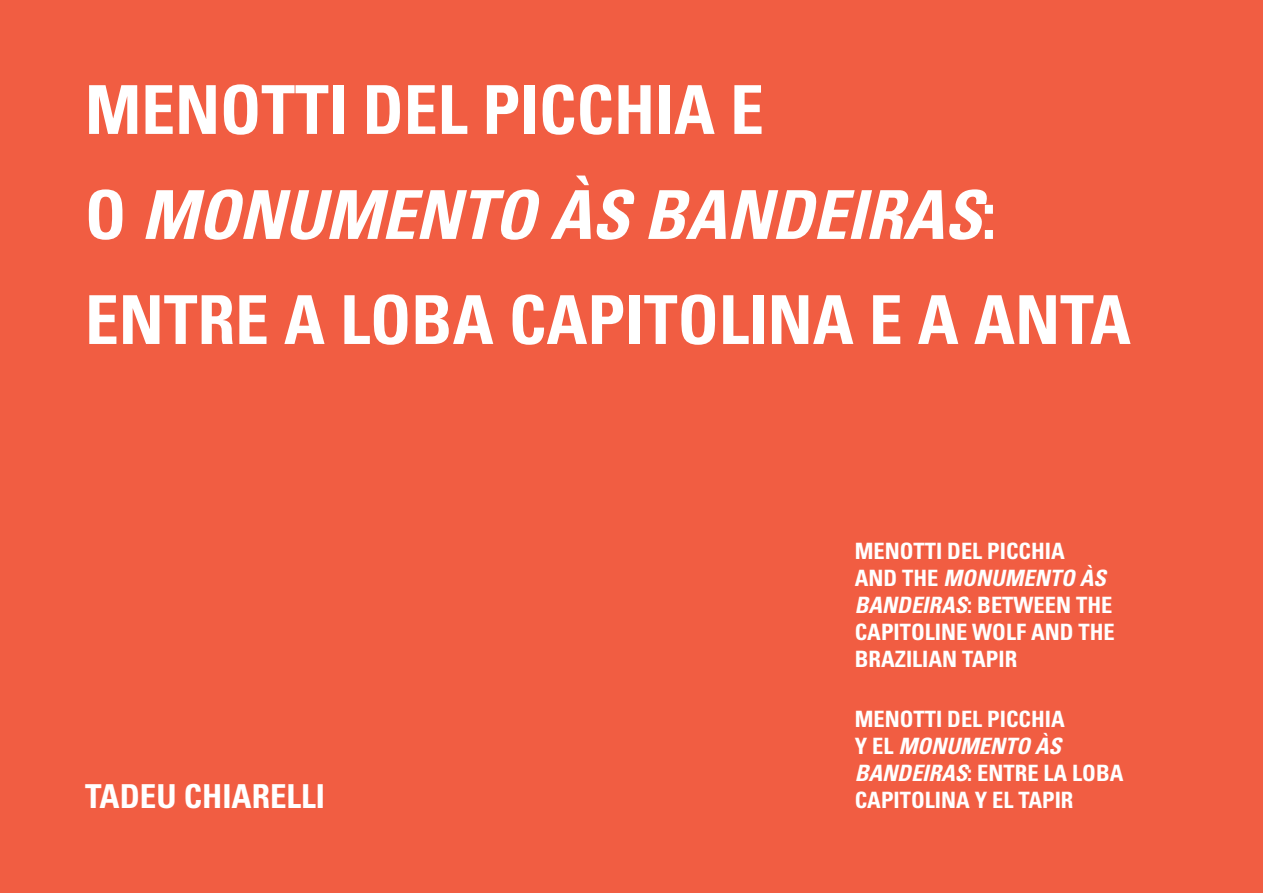
<style>
.page{position:relative;width:1263px;height:893px;background:#f15d42}
.page>*{position:absolute;margin:0;border:0;box-sizing:border-box;transform-origin:0 0}
.t1{font:700 condensed 67.5px/105px "Univers LT Std";color:#fff}
.t2{font:700 condensed 33px "Univers LT Std";color:#fff}
.t3{font:700 condensed 22.5px/27px "Univers LT Std";color:#fff}
.s1{font-style:italic}
</style>
<div class="page">
<h1 class="t1" style="left:85px;top:57px;width:1047px">MENOTTI DEL PICCHIA E<br>O <span class="s1">MONUMENTO ÀS BANDEIRAS</span>:<br>ENTRE A LOBA CAPITOLINA E A ANTA</h1>
<h2 class="t2" style="left:85px;top:776px;width:242px">TADEU CHIARELLI</h2>
<p class="t3" style="left:855px;top:538px;width:261px">MENOTTI DEL PICCHIA<br>A N D T H E <span class="s1">MONUMENTO ÀS<br>BANDEIRAS</span>: B E TW E E N T H E<br>CAPITOLINE WOLF AND THE<br>BRAZILIAN TAPIR</p>
<p class="t3" style="left:855px;top:705px;width:270px">MENOTTI DEL PICCHIA<br>Y E L <span class="s1">MONUMENTO ÀS<br>BANDEIRAS</span>: E N T R E L A L O B A<br>CAPITOLINA Y EL TAPIR</p>
</div>
